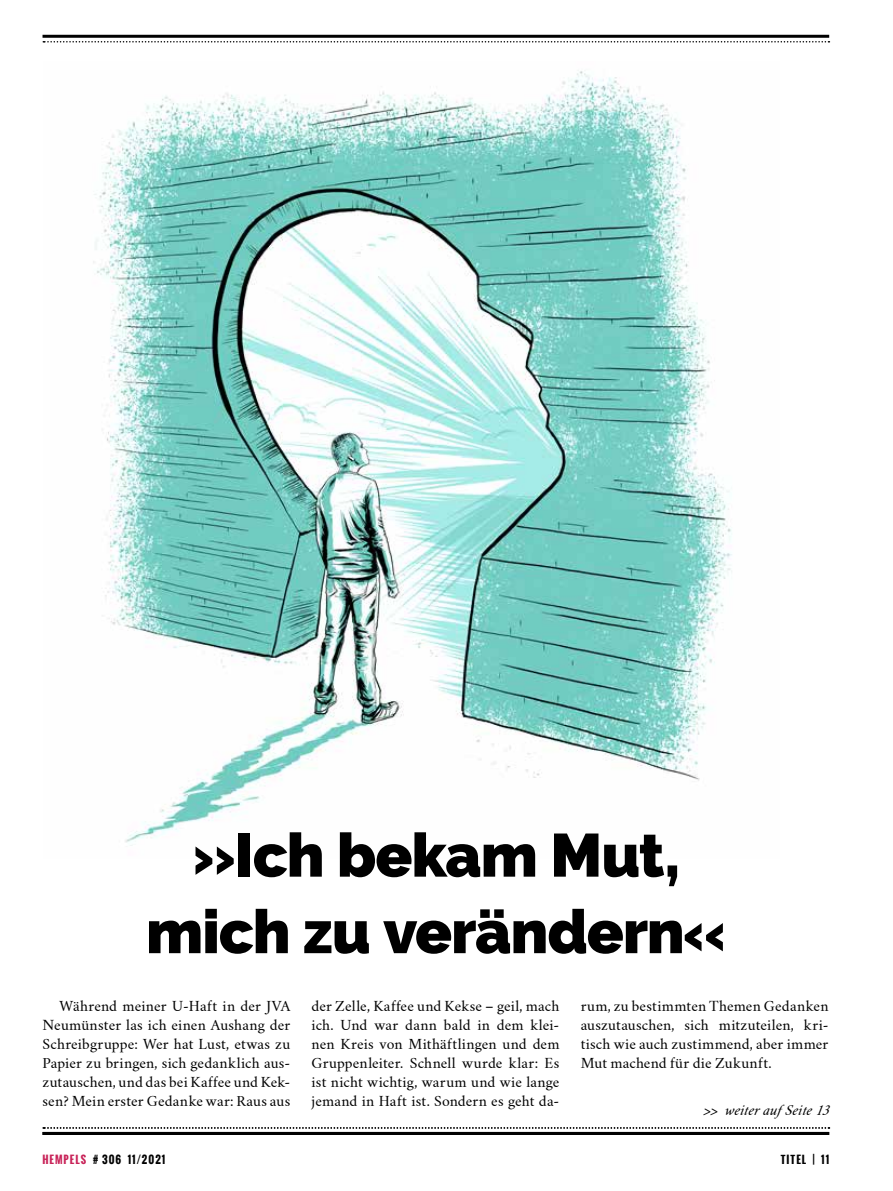
<style>
.page{position:relative;width:893px;height:1191px;background:#fff}
.page>*{position:absolute;margin:0;border:0;box-sizing:border-box;transform-origin:0 0}
.t1{font:900 60.75px/76.5px "Raleway";letter-spacing:-.015em;color:#000;text-align:center}
.t2{font:13.5px/19.2px "Crimson Text";letter-spacing:.01em;color:#000;text-align:justify}
.t3{font:italic 13.5px "Crimson Text";color:#000}
.t4{font:700 10.5px "Oswald";letter-spacing:.1em;color:#000}
.s1{font-style:inherit}
.s2{color:#c82258}
</style>
<div class="page">
<hr style="left:43px;top:35px;width:786px;height:3px;background:#000">
<svg style="left:43px;top:41px;width:786px;height:2px"></svg>
<hr style="left:43px;top:1132px;width:786px;height:3px;background:#000">
<svg style="left:43px;top:1127px;width:786px;height:1px"></svg>
<img style="left:93px;top:71px;width:639px;height:775px">
<h1 class="t1" style="left:146px;top:817px;width:582px">»Ich bekam Mut, mich zu verändern«</h1>
<p class="t2" style="left:43px;top:996px;width:249px;text-indent:17px">Während meiner U-Haft in der JVA Neumünster las ich einen Aushang der Schreibgruppe: Wer hat Lust, etwas zu Papier zu bringen, sich gedanklich aus&shy;zutauschen, und das bei Kaffee und Kek&shy;sen? Mein erster Gedanke war: Raus aus</p>
<p class="t2" style="left:312px;top:996px;width:249px">der Zelle, Kaffee und Kekse – geil, mach ich. Und war dann bald in dem klei&shy;nen Kreis von Mithäftlingen und dem Gruppenleiter. Schnell wurde klar: Es ist nicht wichtig, warum und wie lange jemand in Haft ist. Sondern es geht da-</p>
<p class="t2" style="left:581px;top:996px;width:249px">rum, zu bestimmten Themen Gedanken auszutauschen, sich mitzuteilen, kri&shy;tisch wie auch zustimmend, aber immer Mut machend für die Zukunft.</p>
<p class="t3" style="left:703px;top:1102px;width:130px"><span class="s1">&gt;&gt;</span> weiterauf Seite13</p>
<p class="t4" style="left:43px;top:1151px;width:124px"><span class="s2">HEMPELS</span> # 306 11/2021</p>
<p class="t4" style="left:781px;top:1151px;width:50px">TITEL | 11</p>
</div>
